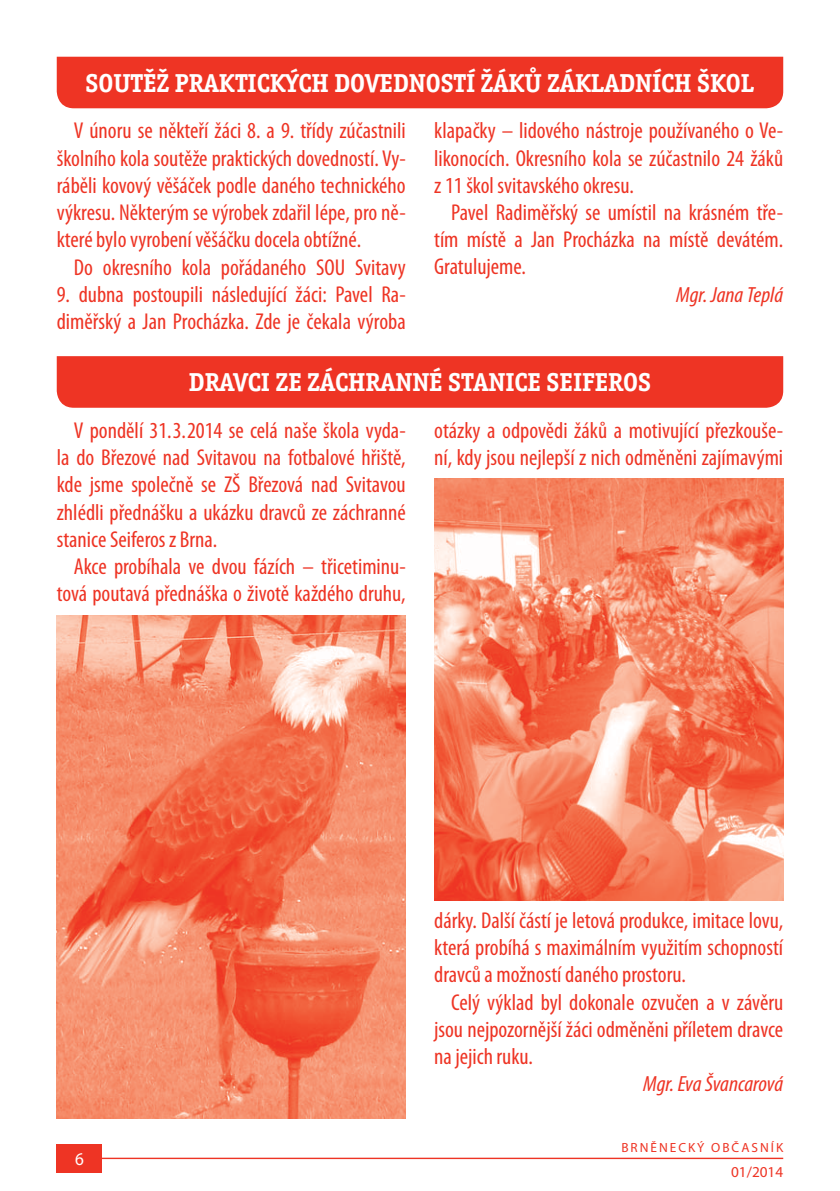
<style>
.page{position:relative;width:840px;height:1191px;background:#fff}
.page>*{position:absolute;margin:0;border:0;box-sizing:border-box;transform-origin:0 0}
.t1{font:700 26px "Officina Serif Itc TOT";color:#fff}
.t2{font:condensed 23px/27.2px "Myriad Pro";color:#ee3424;text-align:justify}
.t3{font:italic condensed 22px "Myriad Pro";color:#ee3424;scale:1.05 1}
.t4{font:18px "Myriad Pro";color:#fff;scale:.95 1}
.t5{font:15.2px "Myriad Pro";color:#ee3424}
.t6{font:13.4px "Myriad Pro";letter-spacing:.15em;color:#ee3424}
</style>
<div class="page">
<hr style="left:58px;top:1157px;width:724px;height:2px;background:#ee3424">
<div style="left:57px;top:1144px;width:45px;height:28px;background:#ee3424"></div>
<div style="left:57px;top:57px;width:725px;height:51px;background:#ee3424"></div>
<div style="left:57px;top:356px;width:725px;height:52px;background:#ee3424"></div>
<img style="left:57px;top:615px;width:348px;height:503px">
<img style="left:434px;top:478px;width:348px;height:422px">
<p class="t1" style="left:86px;top:68px;width:669px">SOUTĚŽ PRAKTICKÝCH DOVEDNOSTÍ ŽÁKŮ ZÁKLADNÍCH ŠKOL</p>
<p class="t2" style="left:57px;top:119px;width:350px;text-indent:17px">V únoru se někteří žáci 8. a 9. třídy zúčastnili školního kola soutěže praktických dovedností. Vy&shy;ráběli kovový věšáček podle daného technického výkresu. Některým se výrobek zdařil lépe, pro ně&shy;které bylo vyrobení věšáčku docela obtížné.</p>
<p class="t2" style="left:74px;top:255px;width:333px">Do okresního kola pořádaného SOU Svitavy</p>
<p class="t2" style="left:57px;top:282px;width:350px">9. dubna postoupili následující žáci: Pavel Ra&shy;diměřský a Jan Procházka. Zde je čekala výroba</p>
<p class="t2" style="left:434px;top:119px;width:350px">klapačky – lidového nástroje používaného o Ve&shy;likonocích. Okresního kola se zúčastnilo 24 žáků z 11 škol svitavského okresu.</p>
<p class="t2" style="left:434px;top:201px;width:350px;text-indent:17px">Pavel Radiměřský se umístil na krásném tře&shy;tím místě a Jan Procházka na místě devátém.<br>Gratulujeme.</p>
<p class="t3" style="left:676px;top:286px;width:103px">Mgr. Jana Teplá</p>
<p class="t1" style="left:189px;top:367px;width:463px">DRAVCI ZE ZÁCHRANNÉ STANICE SEIFEROS</p>
<p class="t2" style="left:57px;top:419px;width:350px;text-indent:17px">V pondělí 31. 3. 2014 se celá naše škola vyda&shy;la do Březové nad Svitavou na fotbalové hřiště, kde jsme společně se ZŠ Březová nad Svitavou zhlédli přednášku a ukázku dravců ze záchranné stanice Seiferos z Brna.</p>
<p class="t2" style="left:57px;top:555px;width:350px;text-align:right">Akce probíhala ve dvou fázích – třicetiminu&shy;tová poutavá přednáška o životě každého druhu,</p>
<p class="t2" style="left:434px;top:419px;width:350px">otázky a odpovědi žáků a motivující přezkouše&shy;ní, kdy jsou nejlepší z nich odměněni zajímavými</p>
<p class="t4" style="left:75px;top:1148px;width:11px">6</p>
<p class="t2" style="left:434px;top:908px;width:350px">dárky. Další částí je letová produkce, imitace lovu, která probíhá s maximálním využitím schopností dravců a možností daného prostoru.</p>
<p class="t2" style="left:434px;top:990px;width:350px;text-indent:17px">Celý výklad byl dokonale ozvučen a v závěru jsou nejpozornější žáci odměněni příletem dravce na jejich ruku.</p>
<p class="t3" style="left:642px;top:1075px;width:135px">Mgr. Eva Švancarová</p>
<p class="t6" style="left:621px;top:1139px;width:163px">BRNĚNECKÝ OBČASNÍK</p>
<p class="t5" style="left:730px;top:1162px;width:53px">01/2014</p>
</div>
